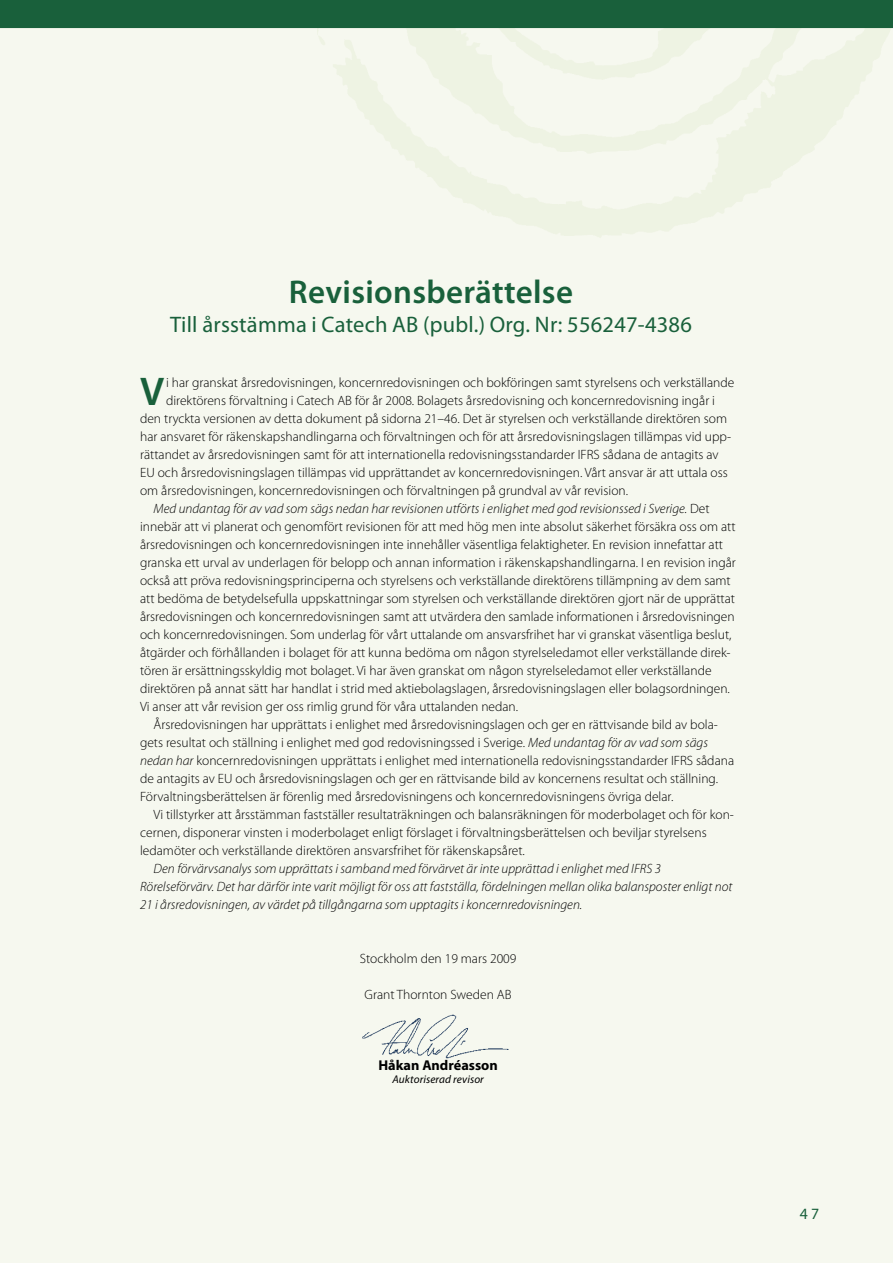
<style>
.page{position:relative;width:893px;height:1263px;background:#f6f8ef}
.page>*{position:absolute;margin:0;border:0;box-sizing:border-box;transform-origin:0 0}
.t1{font:600 40.2px "Myriad Pro";color:#19603b}
.t2{font:600 33px "Myriad Pro";letter-spacing:.01em;color:#19603b}
.t3{font:22.5px "Myriad Pro";letter-spacing:.01em;color:#19603b}
.t4{font:15.75px "Myriad Pro";color:#19603b}
.t5{font:700 14.25px "Myriad";color:#000}
.t6{font:300 13.5px "Myriad Pro";color:#000}
.t7{font:italic 300 13.5px/18px "Myriad Pro";color:#000}
.t8{font:italic 11.25px "Myriad Pro";letter-spacing:.01em;color:#000}
.s1{font-style:normal}
.s2{font-style:italic}
</style>
<div class="page">
<img style="left:362px;top:1014px;width:147px;height:45px">
<div style="left:0;top:0;width:893px;height:28px;background:#19603b"></div>
<h2 class="t2" style="left:289px;top:271px;width:286px">Revisionsberättelse</h2>
<h3 class="t3" style="left:170px;top:310px;width:523px">Till årsstämma i Catech AB (publ.) Org. Nr: 556247-4386</h3>
<h1 class="t1" style="left:140px;top:366px;width:25px">V</h1>
<p class="t6" style="left:166px;top:375px;width:570px">i har granskat årsredovisningen, koncernredovisningen och bokföringen samt styrelsens och verkställande</p>
<p class="t6" style="left:166px;top:393px;width:550px">direktörens förvaltning i Catech AB för år 2008. Bolagets årsredovisning och koncernredovisning ingår i</p>
<p class="t6" style="left:140px;top:411px;width:588px">den tryckta versionen av detta dokument på sidorna 21–46. Det är styrelsen och verkställande direktören som</p>
<p class="t6" style="left:140px;top:429px;width:592px">har ansvaret för räkenskapshandlingarna och förvaltningen och för att årsredovisningslagen tillämpas vid upp-</p>
<p class="t6" style="left:140px;top:447px;width:580px">rättandet av årsredovisningen samt för att internationella redovisningsstandarder IFRS sådana de antagits av</p>
<p class="t6" style="left:140px;top:465px;width:589px">EU och årsredovisningslagen tillämpas vid upprättandet av koncernredovisningen. Vårt ansvar är att uttala oss</p>
<p class="t6" style="left:140px;top:483px;width:489px">om årsredovisningen, koncernredovisningen och förvaltningen på grundval av vår revision.</p>
<p class="t7" style="left:154px;top:500px;width:557px">Med undantag för av vad som sägs nedan har revisionen utförts i enlighet med god revisionssed i Sverige. <span class="s1">Det</span></p>
<p class="t6" style="left:140px;top:519px;width:597px">innebär att vi planerat och genomfört revisionen för att med hög men inte absolut säkerhet försäkra oss om att</p>
<p class="t6" style="left:140px;top:537px;width:584px">årsredovisningen och koncernredovisningen inte innehåller väsentliga felaktigheter. En revision innefattar att</p>
<p class="t6" style="left:140px;top:555px;width:597px">granska ett urval av underlagen för belopp och annan information i räkenskapshandlingarna. I en revision ingår</p>
<p class="t6" style="left:140px;top:573px;width:592px">också att pröva redovisningsprinciperna och styrelsens och verkställande direktörens tillämpning av dem samt</p>
<p class="t6" style="left:140px;top:591px;width:596px">att bedöma de betydelsefulla uppskattningar som styrelsen och verkställande direktören gjort när de upprättat</p>
<p class="t6" style="left:140px;top:609px;width:596px">årsredovisningen och koncernredovisningen samt att utvärdera den samlade informationen i årsredovisningen</p>
<p class="t6" style="left:140px;top:627px;width:593px">och koncernredovisningen. Som underlag för vårt uttalande om ansvarsfrihet har vi granskat väsentliga beslut,</p>
<p class="t6" style="left:140px;top:645px;width:592px">åtgärder och förhållanden i bolaget för att kunna bedöma om någon styrelseledamot eller verkställande direk-</p>
<p class="t6" style="left:140px;top:663px;width:573px">tören är ersättningsskyldig mot bolaget. Vi har även granskat om någon styrelseledamot eller verkställande</p>
<p class="t6" style="left:140px;top:681px;width:591px">direktören på annat sätt har handlat i strid med aktiebolagslagen, årsredovisningslagen eller bolagsordningen.</p>
<p class="t6" style="left:140px;top:699px;width:380px">Vi anser att vår revision ger oss rimlig grund för våra uttalanden nedan.</p>
<p class="t6" style="left:154px;top:717px;width:566px">Årsredovisningen har upprättats i enlighet med årsredovisningslagen och ger en rättvisande bild av bola-</p>
<p class="t6" style="left:140px;top:735px;width:569px">gets resultat och ställning i enlighet med god redovisningssed i Sverige. <span class="s2">Med undantag för av vad som sägs</span></p>
<p class="t6" style="left:140px;top:753px;width:596px"><span class="s2">nedan har</span> koncernredovisningen upprättats i enlighet med internationella redovisningsstandarder IFRS sådana</p>
<p class="t6" style="left:140px;top:771px;width:579px">de antagits av EU och årsredovisningslagen och ger en rättvisande bild av koncernens resultat och ställning.</p>
<p class="t6" style="left:140px;top:789px;width:535px">Förvaltningsberättelsen är förenlig med årsredovisningens och koncernredovisningens övriga delar.</p>
<p class="t6" style="left:154px;top:807px;width:582px">Vi tillstyrker att årsstämman fastställer resultaträkningen och balansräkningen för moderbolaget och för kon-</p>
<p class="t6" style="left:140px;top:825px;width:568px">cernen, disponerar vinsten i moderbolaget enligt förslaget i förvaltningsberättelsen och beviljar styrelsens</p>
<p class="t6" style="left:140px;top:843px;width:386px">ledamöter och verkställande direktören ansvarsfrihet för räkenskapsåret.</p>
<p class="t7" style="left:140px;top:860px;width:594px;text-indent:14px">Den förvärvsanalys som upprättats i samband med förvärvet är inte upprättad i enlighet med IFRS 3<br>Rörelseförvärv. Det har därför inte varit möjligt för oss att fastställa, fördelningen mellan olika balansposter enligt not<br>21 i årsredovisningen, av värdet på tillgångarna som upptagits i koncernredovisningen.</p>
<p class="t6" style="left:360px;top:951px;width:158px">Stockholm den 19 mars 2009</p>
<p class="t6" style="left:365px;top:987px;width:149px">Grant Thornton Sweden AB</p>
<p class="t5" style="left:378px;top:1057px;width:121px">Håkan Andréasson</p>
<p class="t8" style="left:392px;top:1072px;width:93px">Auktoriserad revisor</p>
<p class="t4" style="left:800px;top:1204px;width:21px">47</p>
</div>
